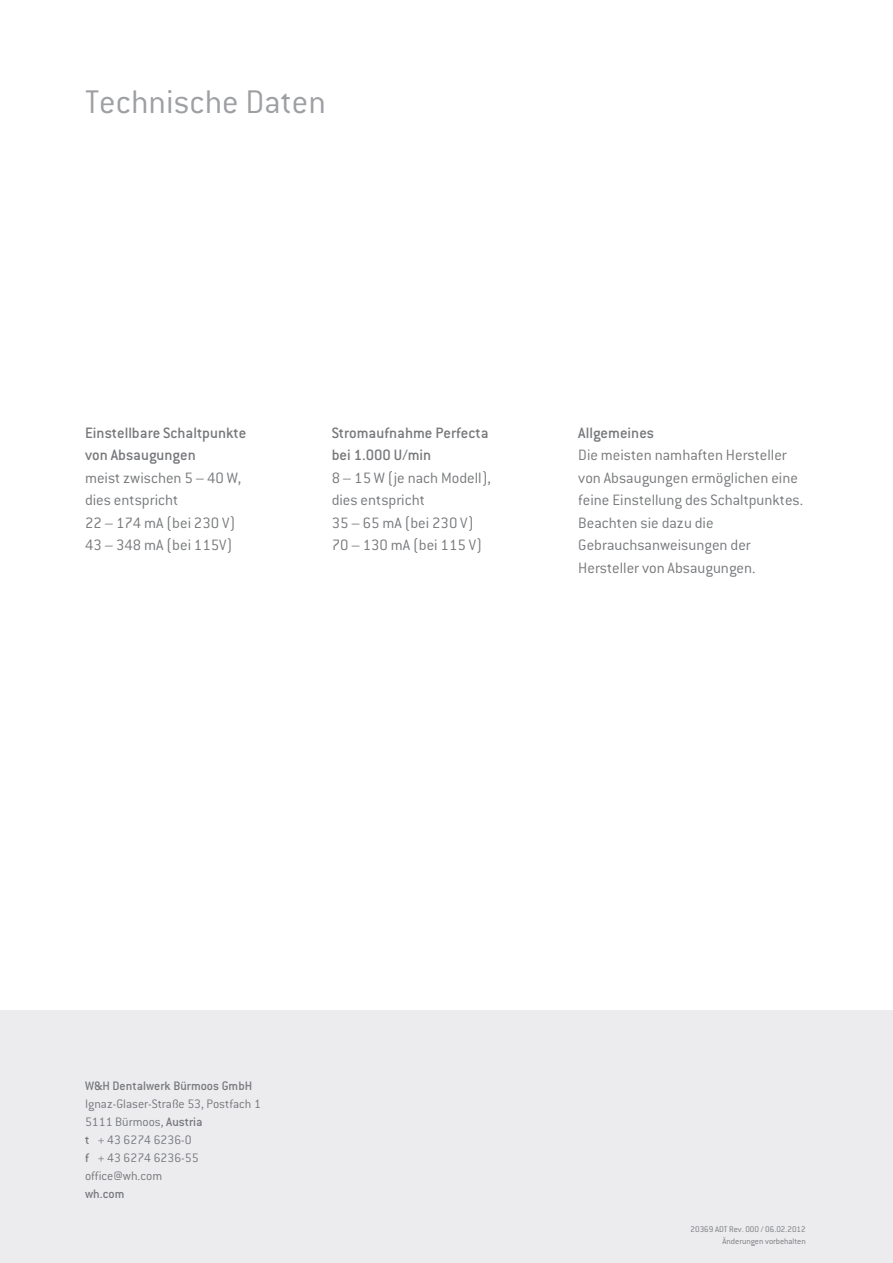
<style>
.page{position:relative;width:893px;height:1263px;background:#fff}
.page>*{position:absolute;margin:0;border:0;box-sizing:border-box;transform-origin:0 0}
.t1{font:300 36px "Conduit ITC";color:#9d9fa2}
.t2{font:300 16.5px/22.5px "Conduit ITC";color:#76787b}
.t3{font:500 16.5px/22.5px "Conduit ITC";color:#76787b}
.t4{font:300 13.5px/18px "Conduit ITC";color:#76787b}
.t5{font:500 13.5px "Conduit ITC";color:#76787b}
.t6{font:300 9px/12px "Conduit ITC";color:#76787b;text-align:right}
.s1{font-weight:500}
</style>
<div class="page">
<div style="left:0;top:1010px;width:893px;height:253px;background:#ececee"></div>
<h1 class="t1" style="left:85px;top:82px;width:242px">Technische Daten</h1>
<p class="t3" style="left:85px;top:421px;width:163px">Einstellbare Schaltpunkte von Absaugungen</p>
<p class="t2" style="left:85px;top:466px;width:158px">meist zwischen 5 – 40 W, dies entspricht<br>22 – 174 mA (bei 230 V)<br>43 – 348 mA (bei 115V)</p>
<p class="t3" style="left:332px;top:421px;width:158px">Stromaufnahme Perfecta bei 1.000 U/min</p>
<p class="t2" style="left:332px;top:466px;width:161px">8 – 15 W (je nach Modell), dies entspricht<br>35 – 65 mA (bei 230 V)<br>70 – 130 mA (bei 115 V)</p>
<p class="t3" style="left:578px;top:421px;width:77px">Allgemeines</p>
<p class="t2" style="left:578px;top:444px;width:226px">Die meisten namhaften Hersteller von Absaugungen ermöglichen eine feine Einstellung des Schaltpunktes.<br>Beachten sie dazu die<br>Gebrauchsanweisungen der<br>Hersteller von Absaugungen.</p>
<p class="t5" style="left:85px;top:1079px;width:169px">W&amp;H Dentalwerk Bürmoos GmbH</p>
<p class="t4" style="left:85px;top:1095px;width:177px">Ignaz-Glaser-Straße 53, Postfach 1<br>5111 Bürmoos, <span class="s1">Austria<br>t</span> + 43 6274 6236-0<br><span class="s1">f</span> + 43 6274 6236-55 office@wh.com</p>
<p class="t5" style="left:85px;top:1186px;width:41px">wh.com</p>
<p class="t6" style="left:690px;top:1223px;width:117px">20369 ADT Rev. 000 / 06.02.2012<br>Änderungen vorbehalten</p>
</div>
